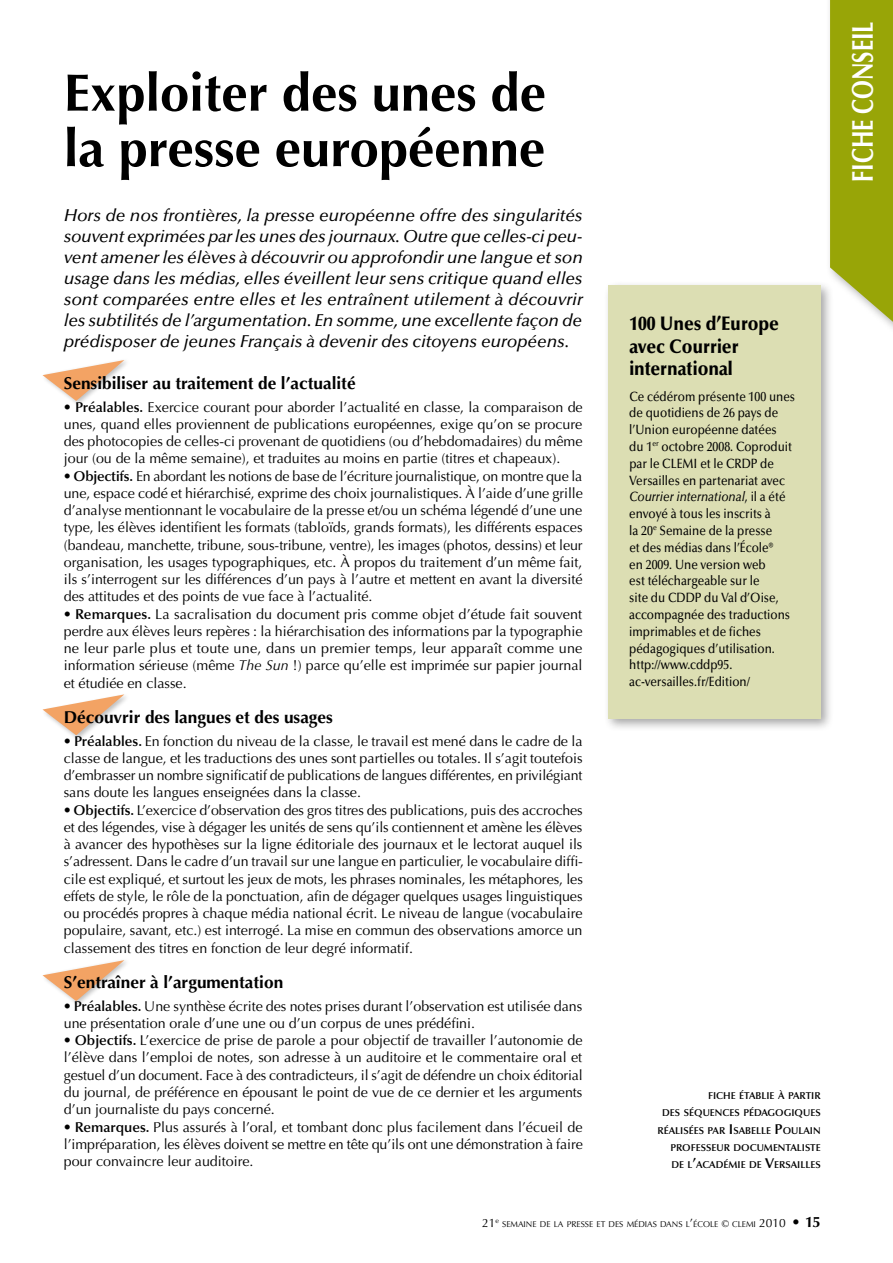
<style>
.page{position:relative;width:893px;height:1263px;background:#fff}
.page>*{position:absolute;margin:0;border:0;box-sizing:border-box;transform-origin:0 0}
.t1{font:700 52.5px/55.5px "Optima";color:#000}
.t2{font:700 30px "Optima";color:#fff;scale:.75 1}
.t3{font:900 19.5px/22.5px "Optima";color:#000;scale:.9 1}
.t4{font:italic 500 17.25px/21px "Optima";letter-spacing:-.005em;color:#000;text-align:justify}
.t5{font:700 17.25px "Optima";color:#000}
.t6{font:14.25px/17.2px "Optima";color:#000;text-align:justify}
.t7{font:500 13.5px/16.8px "Optima";color:#000;scale:.87 1}
.t8{font:12px "Optima";color:#000}
.t9{font:600 10.05px/17.2px "Optima";color:#000;text-align:right}
.t10{font:8.4px "Optima";color:#000}
.s1{font-weight:600}
.s2{font-style:italic}
.s3{font-size:14.25px}
.s4{font-size:12px}
.s5{font-size:9.75px}
.s6{font-weight:700;font-size:15px}
</style>
<div class="page">
<svg style="left:830px;top:0;width:63px;height:322px;background:#a0ab1b"></svg>
<svg style="left:43px;top:960px;width:81px;height:41px"></svg>
<svg style="left:43px;top:694px;width:81px;height:41px"></svg>
<svg style="left:43px;top:360px;width:81px;height:41px"></svg>
<div style="left:603px;top:280px;width:230px;height:451px;background:#000;opacity:.35"></div>
<div style="left:608px;top:286px;width:213px;height:433px;background:#dcdeb3"></div>
<h1 class="t1" style="left:64px;top:66px;width:484px">Exploiter des unes de la presse européenne</h1>
<p class="t4" style="left:64px;top:205px;width:521px">Hors de nos frontières, la presse européenne offre des singularités souvent exprimées par les unes des journaux. Outre que celles-ci peu&shy;vent amener les élèves à découvrir ou approfondir une langue et son usage dans les médias, elles éveillent leur sens critique quand elles sont comparées entre elles et les entraînent utilement à découvrir les subtilités de l’argumentation. En somme, une excellente façon de prédisposer de jeunes Français à devenir des citoyens européens.</p>
<p class="t5" style="left:64px;top:373px;width:293px">Sensibiliser au traitement de l’actualité</p>
<p class="t6" style="left:64px;top:398px;width:520px"><span class="s1">• Préalables.</span> Exercice courant pour aborder l’actualité en classe, la comparaison de unes, quand elles proviennent de publications européennes, exige qu’on se procure des photocopies de celles-ci provenant de quotidiens (ou d’hebdomadaires) du même jour (ou de la même semaine), et traduites au moins en partie (titres et chapeaux).</p>
<p class="t6" style="left:64px;top:467px;width:521px"><span class="s1">• Objectifs.</span> En abordant les notions de base de l’écriture journalistique, on montre que la une, espace codé et hiérarchisé, exprime des choix journalistiques. À l’aide d’une grille d’analyse mentionnant le vocabulaire de la presse et/ou un schéma légendé d’une une type, les élèves identifient les formats (tabloïds, grands formats), les différents espaces (bandeau, manchette, tribune, sous-tribune, ventre), les images (photos, dessins) et leur organisation, les usages typographiques, etc. À propos du traitement d’un même fait, ils s’interrogent sur les différences d’un pays à l’autre et mettent en avant la diversité des attitudes et des points de vue face à l’actualité.</p>
<p class="t6" style="left:64px;top:605px;width:520px"><span class="s1">• Remarques.</span> La sacralisation du document pris comme objet d’étude fait souvent perdre aux élèves leurs repères : la hiérarchisation des informations par la typographie ne leur parle plus et toute une, dans un premier temps, leur apparaît comme une information sérieuse (même <span class="s2">The Sun</span> !) parce qu’elle est imprimée sur papier journal et étudiée en classe.</p>
<p class="t5" style="left:64px;top:707px;width:271px">Découvrir des langues et des usages</p>
<p class="t6" style="left:64px;top:732px;width:520px"><span class="s1">• Préalables.</span> En fonction du niveau de la classe, le travail est mené dans le cadre de la classe de langue, et les traductions des unes sont partielles ou totales. Il s’agit toutefois d’embrasser un nombre significatif de publications de langues différentes, en privilégiant sans doute les langues enseignées dans la classe.</p>
<p class="t6" style="left:64px;top:801px;width:521px"><span class="s1">• Objectifs.</span> L’exercice d’observation des gros titres des publications, puis des accroches et des légendes, vise à dégager les unités de sens qu’ils contiennent et amène les élèves à avancer des hypothèses sur la ligne éditoriale des journaux et le lectorat auquel ils s’adressent. Dans le cadre d’un travail sur une langue en particulier, le vocabulaire diffi&shy;cile est expliqué, et surtout les jeux de mots, les phrases nominales, les métaphores, les effets de style, le rôle de la ponctuation, afin de dégager quelques usages linguistiques ou procédés propres à chaque média national écrit. Le niveau de langue (vocabulaire populaire, savant, etc.) est interrogé. La mise en commun des observations amorce un classement des titres en fonction de leur degré informatif.</p>
<p class="t5" style="left:64px;top:972px;width:221px">S’entraîner à l’argumentation</p>
<p class="t6" style="left:64px;top:997px;width:520px"><span class="s1">• Préalables.</span> Une synthèse écrite des notes prises durant l’observation est utilisée dans une présentation orale d’une une ou d’un corpus de unes prédéfini.</p>
<p class="t6" style="left:64px;top:1032px;width:521px"><span class="s1">• Objectifs.</span> L’exercice de prise de parole a pour objectif de travailler l’autonomie de l’élève dans l’emploi de notes, son adresse à un auditoire et le commentaire oral et gestuel d’un document. Face à des contradicteurs, il s’agit de défendre un choix éditorial du journal, de préférence en épousant le point de vue de ce dernier et les arguments d’un journaliste du pays concerné.</p>
<p class="t6" style="left:64px;top:1118px;width:520px"><span class="s1">• Remarques.</span> Plus assurés à l’oral, et tombant donc plus facilement dans l’écueil de l’impréparation, les élèves doivent se mettre en tête qu’ils ont une démonstration à faire pour convaincre leur auditoire.</p>
<h3 class="t3" style="left:629px;top:313px;width:168px">100 Unes d’Europe avec Courrier international</h3>
<p class="t7" style="left:629px;top:388px;width:192px">Ce cédérom présente 100 unes de quotidiens de 26 pays de l’Union européenne datées<br>du 1<sup>er</sup> octobre 2008. Coproduit par le Clemi</p>
<p class="t7" style="left:629px;top:455px;width:186px;text-indent:71px">et le CRDP de<br>Versailles en partenariat avec<br><span class="s2">Courrier international</span>, il a été envoyé à tous les inscrits à<br>la 20<sup>e</sup> Semaine de la presse<br>et des médias dans l’École® en 2009. Une version web<br>est téléchargeable sur le<br>site du CDDP du Val d’Oise, accompagnée des traductions imprimables et de fiches pédagogiques d’utilisation. http://www.cddp95. ac-versailles.fr/Edition/</p>
<p class="t9" style="left:657px;top:1087px;width:165px">FICHE ÉTABLIE À PARTIR<br>DES SÉQUENCES PÉDAGOGIQUES<br>RÉALISÉES PAR <span class="s3">I</span> SABELLE <span class="s3">P</span>OULAIN<br>PROFESSEUR DOCUMENTALISTE<br>DE L<span class="s3">’</span>ACADÉMIE DE <span class="s3">V</span>ERSAILLES</p>
<p class="t8" style="left:482px;top:1216px;width:18px">21<sup>e</sup></p>
<p class="t10" style="left:502px;top:1219px;width:320px">SEMAINE DE LA PRESSE ET DES MÉDIAS DANS L<span class="s4">’</span>ÉCOLE <span class="s5">©</span> CLEMI <span class="s4">2010</span> <span class="s6">• 15</span></p>
<h2 class="t2" style="left:845px;top:182px;width:216px;rotate:-90deg">FICHE conseil</h2>
</div>
